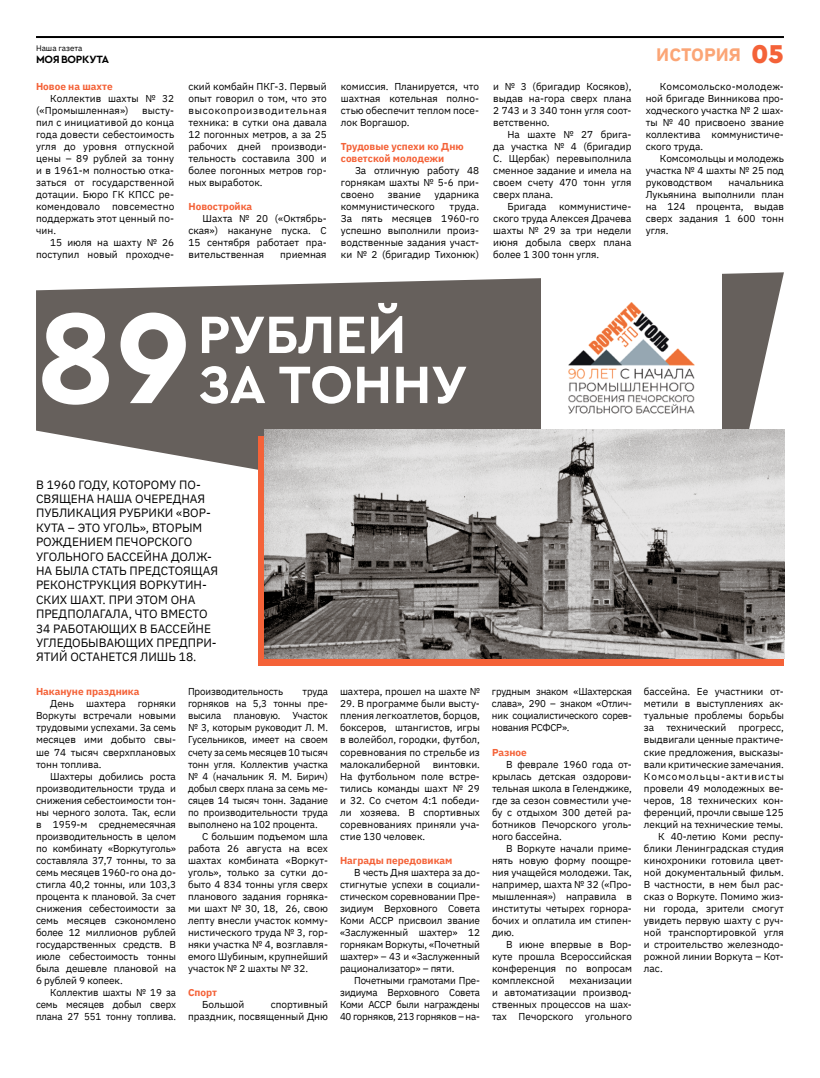
<style>
.page{position:relative;width:820px;height:1078px;background:#fff}
.page>*{position:absolute;margin:0;border:0;box-sizing:border-box;transform-origin:0 0}
.t1{font:700 134.6px "Cera Pro";color:#fff}
.t2{font:700 55px/50px "Cera Pro";color:#fff}
.t3{font:900 27px "Cera Pro";color:#f46238}
.t4{font:700 18px "IBM Plex Sans";color:#fba576}
.t5{font:12px/14.4px "IBM Plex Sans";color:#000}
.t6{font:700 11px "Cera Pro";letter-spacing:-.02em;color:#000}
.t7{font:10px/12px "IBM Plex Sans";color:#000;text-align:justify}
.t8{font:700 10px/12px "IBM Plex Sans";color:#f46238}
.t9{font:10px "IBM Plex Sans";letter-spacing:.1em;color:#000}
.t10{font:8px "IBM Plex Sans";color:#000}
</style>
<div class="page">
<svg style="left:36px;top:272px;width:747px;height:198px;fill:#66605c"></svg>
<img style="left:541px;top:272px;width:180px;height:157px">
<div style="left:258px;top:435px;width:525px;height:230px;background:#f46238"></div>
<img style="left:264px;top:429px;width:520px;height:229px">
<hr style="left:36px;top:36px;width:747px;height:2px;background:#000">
<p class="t6" style="left:36px;top:52px;width:74px">МОЯВОРКУТА</p>
<h3 class="t3" style="left:750px;top:36px;width:34px">05</h3>
<p class="t10" style="left:36px;top:42px;width:48px">Наша газета</p>
<h3 class="t4" style="left:656px;top:40px;width:86px">ИСТОРИЯ</h3>
<p class="t8" style="left:36px;top:79px;width:78px">Новое на шахте</p>
<p class="t7" style="left:36px;top:91px;width:140px;text-indent:14px">Коллектив шахты № 32 («Промышленная»)</p>
<p class="t7" style="left:493px;top:79px;width:140px">и № 3 (бригадир Косяков), выдав на-гора сверх плана 2 743 и 3 340 тонн угля соот&shy;ветственно.</p>
<p class="t7" style="left:507px;top:127px;width:125px">На шахте № 27 брига-</p>
<p class="t7" style="left:493px;top:139px;width:140px">да участка № 4 (бригадир</p>
<p class="t7" style="left:493px;top:151px;width:140px">С. Щербак) перевыполнила</p>
<p class="t7" style="left:493px;top:163px;width:140px">сменное задание и имела на</p>
<p class="t7" style="left:493px;top:175px;width:140px">своем счету 470 тонн угля</p>
<p class="t7" style="left:493px;top:187px;width:61px">сверх плана.</p>
<p class="t7" style="left:507px;top:199px;width:41px">Бригада</p>
<p class="t7" style="left:188px;top:79px;width:140px">ский комбайн ПКГ-3. Первый опыт говорил о том, что это высокопроизводительная техника: в сутки она давала 12 погонных метров, а за 25 рабочих дней производи&shy;тельность составила 300 и более погонных метров гор&shy;ных выработок.</p>
<p class="t8" style="left:188px;top:199px;width:65px">Новостройка</p>
<p class="t7" style="left:188px;top:211px;width:140px;text-indent:14px">Шахта № 20 («Октябрь&shy;ская») накануне пуска. С 15 сентября работает пра&shy;вительственная</p>
<p class="t7" style="left:341px;top:79px;width:140px">комиссия. Планируется, что шахтная котельная полно&shy;стью обеспечит теплом посе&shy;лок Воргашор.</p>
<p class="t8" style="left:341px;top:139px;width:124px">Трудовые успехи ко Дню советской молодежи</p>
<p class="t7" style="left:341px;top:163px;width:140px;text-indent:14px">За отличную работу 48 горнякам шахты № 5-6 при&shy;своено</p>
<p class="t7" style="left:645px;top:79px;width:140px;text-indent:14px">Комсомольско-молодеж&shy;ной бригаде Винникова про&shy;ходческого участка № 2 шах&shy;ты № 40 присвоено звание коллектива коммунистиче&shy;ского труда.</p>
<p class="t7" style="left:645px;top:151px;width:140px;text-indent:14px">Комсомольцы и молодежь участка № 4 шахты № 25 под руководством</p>
<p class="t7" style="left:36px;top:103px;width:140px;text-indent:106px">высту&shy;пил с инициативой до конца года довести себестоимость угля до уровня отпускной цены – 89 рублей за тонну и в 1961-м полностью отка&shy;заться от государственной дотации. Бюро ГК КПСС ре&shy;комендовало повсеместно поддержать этот ценный по&shy;чин.</p>
<p class="t7" style="left:36px;top:235px;width:140px;text-align:right">15 июля на шахту № 26 поступил новый проходче-</p>
<p class="t7" style="left:645px;top:175px;width:140px;text-indent:83px">начальника Лукьянина выполнили план на 124 процента, выдав сверх задания 1 600 тонн угля.</p>
<p class="t7" style="left:341px;top:187px;width:140px;text-indent:94px">ударника коммунистического</p>
<p class="t7" style="left:387px;top:187px;width:35px">звание</p>
<p class="t7" style="left:341px;top:199px;width:140px;text-indent:109px">труда.<br>За пять месяцев 1960-го успешно выполнили произ&shy;водственные задания участ&shy;ки № 2 (бригадир Тихонюк)</p>
<p class="t7" style="left:493px;top:199px;width:140px;text-indent:66px">коммунистиче&shy;ского труда Алексея Драчева шахты № 29 за три недели июня добыла сверх плана более 1 300 тонн угля.</p>
<p class="t7" style="left:280px;top:247px;width:48px">приемная</p>
<h1 class="t1" style="left:36px;top:268px;width:156px">89</h1>
<h2 class="t2" style="left:198px;top:307px;width:271px">РУБЛЕЙ<br>ЗА ТОННУ</h2>
<p class="t5" style="left:36px;top:476px;width:184px">В 1960 ГОДУ, КОТОРОМУ ПО-<br>СВЯЩЕНА НАША ОЧЕРЕДНАЯ<br>ПУБЛИКАЦИЯ РУБРИКИ «ВОР-<br>КУТА – ЭТО УГОЛЬ», ВТОРЫМ<br>РОЖДЕНИЕМ ПЕЧОРСКОГО<br>УГОЛЬНОГО БАССЕЙНА ДОЛЖ-<br>НА БЫЛА СТАТЬ ПРЕДСТОЯЩАЯ<br>РЕКОНСТРУКЦИЯ ВОРКУТИН-<br>СКИХ ШАХТ. ПРИ ЭТОМ ОНА<br>ПРЕДПОЛАГАЛА, ЧТО ВМЕСТО<br>34 РАБОТАЮЩИХ В БАССЕЙНЕ<br>УГЛЕДОБЫВАЮЩИХ ПРЕДПРИ-<br>ЯТИЙ ОСТАНЕТСЯ ЛИШЬ 18.</p>
<p class="t8" style="left:36px;top:685px;width:105px">Накануне праздника</p>
<p class="t7" style="left:36px;top:697px;width:141px;text-indent:14px">День шахтера горняки Воркуты встречали новыми трудовыми успехами. За семь месяцев ими добыто свы&shy;ше 74 тысяч сверхплановых тонн топлива.</p>
<p class="t7" style="left:36px;top:769px;width:141px;text-indent:14px">Шахтеры добились роста производительности труда и снижения себестоимости тон&shy;ны черного золота. Так, если в 1959-м среднемесячная производительность в целом по комбинату «Воркутуголь» составляла 37,7 тонны, то за семь месяцев 1960-го она до&shy;стигла 40,2 тонны, или 103,3 процента к плановой. За счет снижения себестоимости за семь месяцев сэкономлено более 12 миллионов рублей государственных средств. В июле себестоимость тонны была дешевле плановой на 6 рублей 9 копеек.</p>
<p class="t7" style="left:36px;top:985px;width:141px;text-indent:14px">Коллектив шахты № 19 за семь месяцев добыл сверх плана 27 551 тонну топлива.</p>
<p class="t7" style="left:188px;top:685px;width:96px">Производительность</p>
<p class="t7" style="left:188px;top:685px;width:141px;text-indent:114px">труда горняков на 5,3 тонны пре&shy;высила плановую. Участок № 3, которым руководит Л. М.<br>Гусельников, имеет на своем счету за семь месяцев 10 тысяч тонн угля. Коллектив участка № 4 (начальник Я. М. Бирич) добыл сверх плана за семь ме&shy;сяцев 14 тысяч тонн. Задание по производительности труда выполнено на 102 процента.</p>
<p class="t7" style="left:188px;top:829px;width:141px;text-indent:14px">С большим подъемом шла работа 26 августа на всех шахтах комбината «Воркут&shy;уголь», только за сутки до&shy;быто 4 834 тонны угля сверх планового задания горняка&shy;ми шахт № 30, 18, 26, свою лепту внесли участок комму&shy;нистического труда № 3, гор&shy;няки участка № 4, возглавля&shy;емого Шубиным, крупнейший участок № 2 шахты № 32.</p>
<p class="t8" style="left:188px;top:985px;width:31px">Спорт</p>
<p class="t7" style="left:202px;top:997px;width:44px">Большой</p>
<p class="t7" style="left:188px;top:997px;width:141px;text-align:right">спортивный<br>праздник, посвященный Дню</p>
<p class="t7" style="left:340px;top:685px;width:141px">шахтера, прошел на шахте №</p>
<p class="t7" style="left:340px;top:697px;width:141px">29. В программе были высту&shy;пления легкоатлетов, борцов, боксеров, штангистов, игры в волейбол, городки, футбол, соревнования по стрельбе из малокалиберной винтовки.<br>На футбольном поле встре&shy;тились команды шахт № 29 и 32. Со счетом 4:1 победи&shy;ли хозяева. В спортивных соревнованиях приняли уча&shy;стие 130 человек.</p>
<p class="t8" style="left:340px;top:853px;width:114px">Награды передовикам</p>
<p class="t7" style="left:340px;top:865px;width:141px;text-indent:14px">В честь Дня шахтера за до&shy;стигнутые успехи в социали&shy;стическом соревновании Пре&shy;зидиум Верховного Совета Коми АССР присвоил звание «Заслуженный шахтер» 12 горнякам Воркуты, «Почетный шахтер» – 43 и «Заслуженный рационализатор» – пяти.</p>
<p class="t7" style="left:340px;top:973px;width:141px;text-indent:14px">Почетными грамотами Пре&shy;зидиума Верховного Совета Коми АССР были награждены 40 горняков, 213 горняков – на-</p>
<p class="t7" style="left:492px;top:685px;width:141px">грудным знаком «Шахтерская слава», 290 – знаком «Отлич&shy;ник социалистического сорев&shy;нования РСФСР».</p>
<p class="t8" style="left:492px;top:745px;width:36px">Разное</p>
<p class="t7" style="left:492px;top:757px;width:141px;text-indent:14px">В феврале 1960 года от&shy;крылась детская оздорови&shy;тельная школа в Геленджике, где за сезон совместили уче&shy;бу с отдыхом 300 детей ра&shy;ботников Печорского уголь&shy;ного бассейна.</p>
<p class="t7" style="left:492px;top:841px;width:141px;text-indent:14px">В Воркуте начали приме&shy;нять новую форму поощре&shy;ния учащейся молодежи. Так, например, шахта № 32 («Про&shy;мышленная») направила в институты четырех горнора&shy;бочих и оплатила им стипен&shy;дию.</p>
<p class="t7" style="left:492px;top:937px;width:141px;text-indent:14px">В июне впервые в Вор&shy;куте прошла Всероссийская конференция по вопросам комплексной</p>
<p class="t7" style="left:492px;top:973px;width:141px;text-indent:77px">механизации и автоматизации производ&shy;ственных процессов на шах&shy;тах Печорского угольного</p>
<p class="t7" style="left:643px;top:685px;width:141px">бассейна. Ее участники от-</p>
<p class="t7" style="left:643px;top:697px;width:141px">метили в выступлениях ак-</p>
<p class="t7" style="left:643px;top:709px;width:141px">туальные проблемы борьбы</p>
<p class="t7" style="left:643px;top:721px;width:141px">за технический прогресс,</p>
<p class="t7" style="left:643px;top:733px;width:141px">выдвигали ценные практиче-</p>
<p class="t7" style="left:643px;top:745px;width:141px">ские предложения, высказы-</p>
<p class="t7" style="left:643px;top:757px;width:141px">вали критические замечания.</p>
<p class="t9" style="left:643px;top:768px;width:141px">Комсомольцы-активисты</p>
<p class="t7" style="left:643px;top:781px;width:141px">провели 49 молодежных ве-</p>
<p class="t7" style="left:643px;top:793px;width:141px">черов, 18 технических кон-</p>
<p class="t7" style="left:643px;top:805px;width:141px">ференций, прочли свыше 125</p>
<p class="t7" style="left:643px;top:817px;width:141px">лекций на технические темы.</p>
<p class="t7" style="left:658px;top:829px;width:127px">К 40-летию Коми респу-</p>
<p class="t7" style="left:643px;top:841px;width:141px">блики Ленинградская студия</p>
<p class="t7" style="left:643px;top:853px;width:141px">кинохроники готовила цвет-</p>
<p class="t7" style="left:643px;top:865px;width:141px">ной документальный фильм.</p>
<p class="t7" style="left:643px;top:877px;width:141px">В частности, в нем был рас-</p>
<p class="t7" style="left:643px;top:889px;width:141px">сказ о Воркуте. Помимо жиз-</p>
<p class="t7" style="left:643px;top:901px;width:141px">ни города, зрители смогут</p>
<p class="t7" style="left:643px;top:913px;width:141px">увидеть первую шахту с руч-</p>
<p class="t7" style="left:643px;top:925px;width:141px">ной транспортировкой угля</p>
<p class="t7" style="left:643px;top:937px;width:141px">и строительство железнодо-</p>
<p class="t7" style="left:643px;top:949px;width:141px">рожной линии Воркута – Кот-</p>
<p class="t7" style="left:643px;top:961px;width:20px">лас.</p>
</div>
